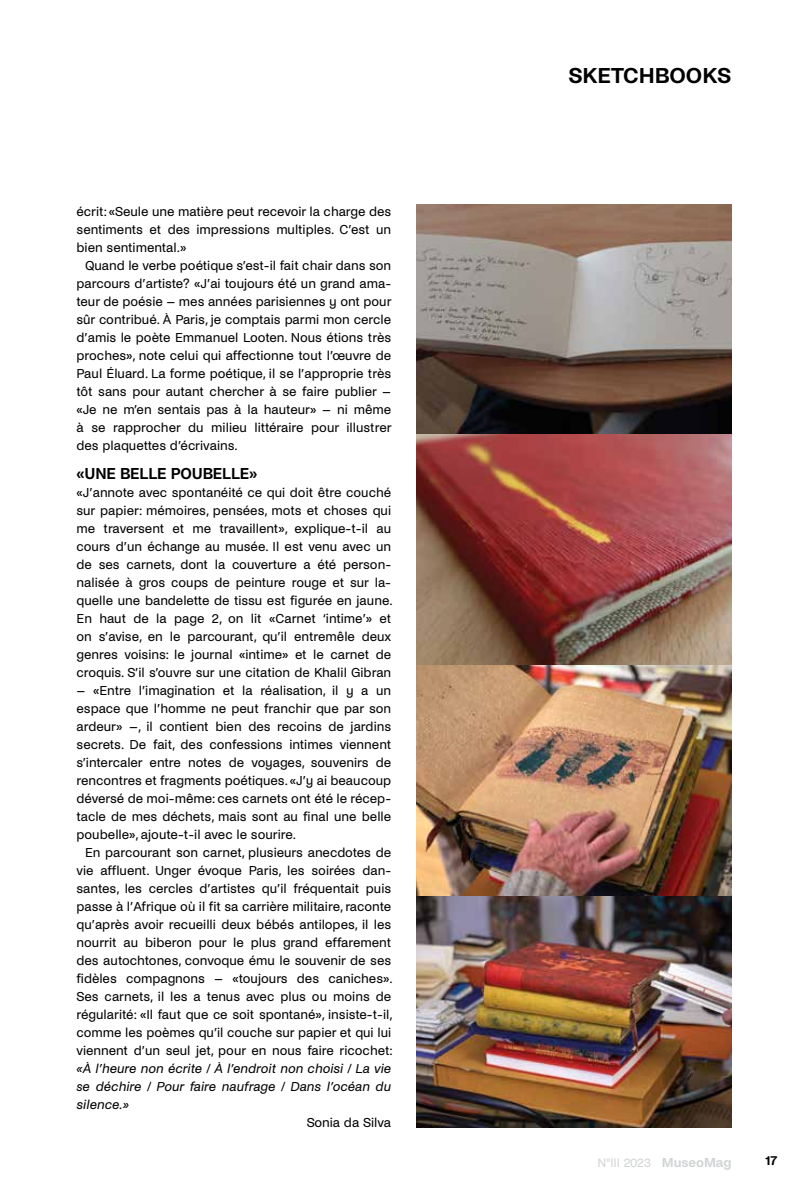
<style>
.page{position:relative;width:808px;height:1191px;background:#fff}
.page>*{position:absolute;margin:0;border:0;box-sizing:border-box;transform-origin:0 0}
.t1{font:600 22.5px "Noi Grotesk";color:#000}
.t2{font:600 16.5px "Noi Grotesk";letter-spacing:-.01em;color:#000;scale:.95 1}
.t3{font:13.5px/18px "Noi Grotesk";color:#000;text-align:justify}
.t4{font:italic 13.5px/18px "Noi Grotesk";color:#000;text-align:justify}
.t5{font:600 13.5px "Noi Grotesk";color:#000}
.t6{font:12.75px "Noi Grotesk";letter-spacing:-.02em;color:#d1d3d4}
.s1{font-weight:600;font-size:13.5px}
</style>
<div class="page">
<img style="left:417px;top:204px;width:314px;height:923px">
<p class="t3" style="left:77px;top:202px;width:316px">écrit: «Seule une matière peut recevoir la charge des sentiments et des impressions multiples. C’est un bien sentimental.»</p>
<p class="t3" style="left:77px;top:256px;width:317px;text-indent:9px">Quand le verbe poétique s’est-il fait chair dans son parcours d’artiste? «J’ai toujours été un grand ama&shy;teur de poésie – mes années parisiennes y ont pour sûr contribué. À Paris, je comptais parmi mon cercle d’amis le poète Emmanuel Looten. Nous étions très proches», note celui qui affectionne tout l’œuvre de Paul Éluard. La forme poétique, il se l’approprie très tôt sans pour autant chercher à se faire publier – «Je ne m’en sentais pas à la hauteur» – ni même à se rapprocher du milieu littéraire pour illustrer des plaquettes d’écrivains.</p>
<p class="t2" style="left:77px;top:464px;width:192px">«UNE BELLE POUBELLE»</p>
<p class="t3" style="left:77px;top:483px;width:318px">«J’annote avec spontanéité ce qui doit être couché sur papier: mémoires, pensées, mots et choses qui me traversent et me travaillent», explique-t-il au cours d’un échange au musée. Il est venu avec un de ses carnets, dont la couverture a été person&shy;nalisée à gros coups de peinture rouge et sur la&shy;quelle une bandelette de tissu est figurée en jaune.<br>En haut de la page 2, on lit «Carnet ‘intime’» et on s’avise, en le parcourant, qu’il entremêle deux genres voisins: le journal «intime» et le carnet de croquis. S’il s’ouvre sur une citation de Khalil Gibran</p>
<p class="t3" style="left:77px;top:681px;width:316px">– «Entre l’imagination et la réalisation, il y a un espace que l’homme ne peut franchir que par son ardeur» –, il contient bien des recoins de jardins secrets. De fait, des confessions intimes viennent s’intercaler entre notes de voyages, souvenirs de rencontres et fragments poétiques. «J’y ai beaucoup déversé de moi-même: ces carnets ont été le récep&shy;tacle de mes déchets, mais sont au final une belle poubelle», ajoute-t-il avec le sourire.</p>
<p class="t3" style="left:77px;top:844px;width:318px;text-align:center">En parcourant son carnet, plusieurs anecdotes de vie affluent. Unger évoque Paris, les soirées dan&shy;santes, les cercles d’artistes qu’il fréquentait puis passe à l’Afrique où il fit sa carrière militaire, raconte qu’après avoir recueilli deux bébés antilopes, il les nourrit au biberon pour le plus grand effarement des autochtones, convoque ému le souvenir de ses fidèles compagnons – «toujours des caniches».<br>Ses carnets, il les a tenus avec plus ou moins de régularité: «Il faut que ce soit spontané», insiste-t-il, comme les poèmes qu’il couche sur papier et qui lui viennent d’un seul jet, pour en nous faire ricochet:</p>
<p class="t4" style="left:77px;top:1060px;width:316px">«À l’heure non écrite / À l’endroit non choisi / La vie se déchire / Pour faire naufrage / Dans l’océan du silence.»</p>
<p class="t3" style="left:307px;top:1114px;width:86px">Sonia da Silva</p>
<h1 class="t1" style="left:568px;top:63px;width:164px">SKETCHBOOKS</h1>
<p class="t6" style="left:598px;top:1155px;width:135px">N°III 2023 <span class="s1">MuseoMag</span></p>
<p class="t5" style="left:765px;top:1152px;width:13px">17</p>
</div>
